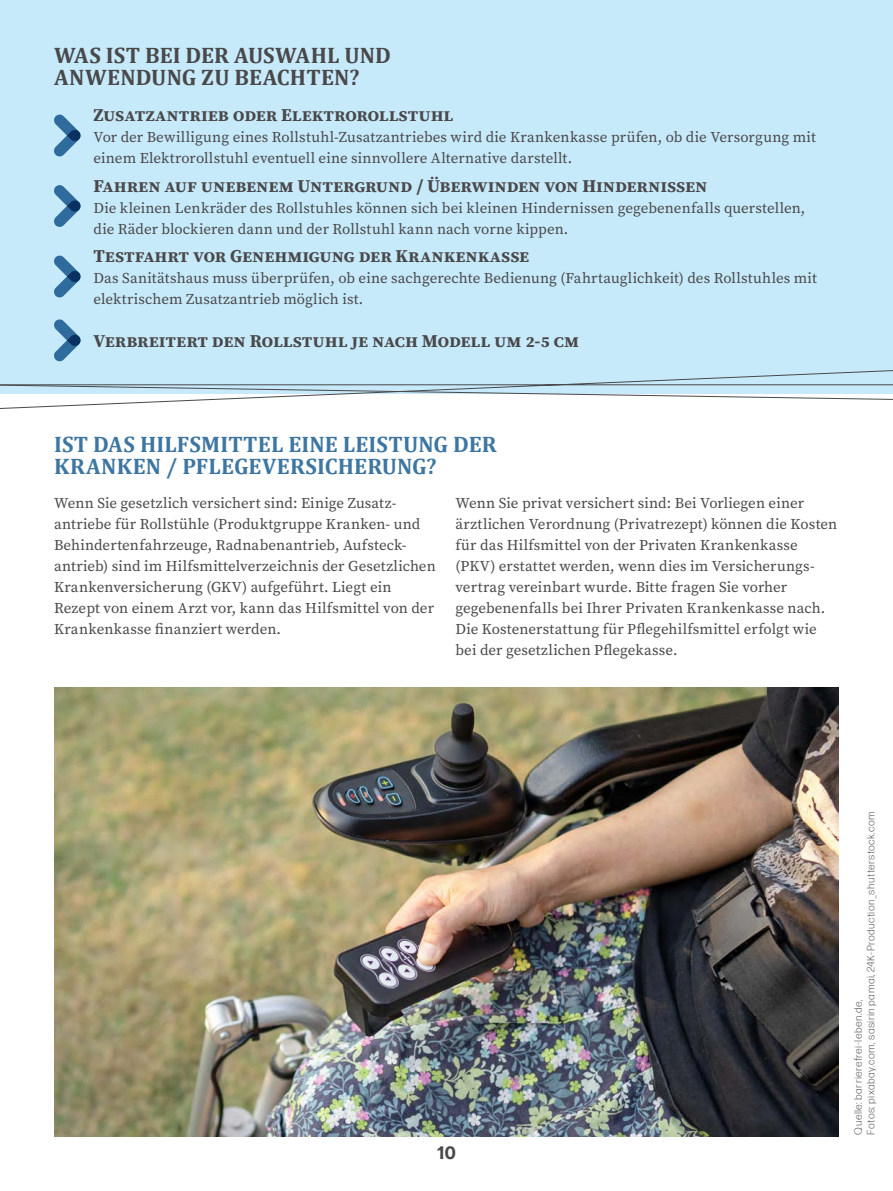
<style>
.page{position:relative;width:893px;height:1191px;background:#fff}
.page>*{position:absolute;margin:0;border:0;box-sizing:border-box;transform-origin:0 0}
.Zitate{font:700 22.5px/22.5px "Cambria";letter-spacing:.005em;color:#3d76a1}
.Zitate-2{font:700 22.5px "Cambria";letter-spacing:.005em;color:#49484a}
.t1{font:700 18px "Source Serif Pro";letter-spacing:-.005em;color:#49484a}
.t2{font:700 18px "Forma DJR Micro";color:#49484a}
.Absatz{font:15px/21px "Source Serif Pro";letter-spacing:.005em;color:#49484a}
.t3{font:300 10.5px/12.6px "Forma DJR Micro";letter-spacing:.04em;color:#49484a}
</style>
<div class="page">
<div style="left:0;top:0;width:893px;height:394px;background:#c6eafa"></div>
<img style="left:54px;top:688px;width:784px;height:449px">
<svg style="left:54px;top:114px;width:27px;height:43px"></svg>
<svg style="left:54px;top:185px;width:27px;height:42px"></svg>
<svg style="left:54px;top:255px;width:27px;height:43px"></svg>
<svg style="left:54px;top:319px;width:27px;height:43px"></svg>
<svg style="left:0;top:370px;width:893px;height:39px"></svg>
<p class="Zitate-2" style="left:54px;top:41px;width:339px">WAS IST BEI DER AUSWAHL UND</p>
<p class="Zitate-2" style="left:54px;top:64px;width:307px">ANWENDUNG ZU BEACHTEN?</p>
<p class="t1" style="left:93px;top:103px;width:361px">Zusatzantrieb oder Elektrorollstuhl</p>
<p class="Absatz" style="left:93px;top:127px;width:724px">Vor der Bewilligung eines Rollstuhl-Zusatzantriebes wird die Krankenkasse prüfen, ob die Versorgung mit einem Elektrorollstuhl eventuell eine sinnvollere Alternative darstellt.</p>
<p class="t1" style="left:93px;top:173px;width:616px">Fahren auf unebenem Untergrund / Überwinden von Hindernissen</p>
<p class="Absatz" style="left:93px;top:197px;width:713px">Die kleinen Lenkräder des Rollstuhles können sich bei kleinen Hindernissen gegebenenfalls querstellen,</p>
<p class="Absatz" style="left:93px;top:218px;width:476px">die Räder blockieren dann und der Rollstuhl kann nach vorne kippen.</p>
<p class="t1" style="left:93px;top:244px;width:437px">Testfahrt vor Genehmigung der Krankenkasse</p>
<p class="Absatz" style="left:93px;top:267px;width:725px">Das Sanitätshaus muss überprüfen, ob eine sachgerechte Bedienung (Fahrtauglichkeit) des Rollstuhles mit elektrischem Zusatzantrieb möglich ist.</p>
<p class="t1" style="left:93px;top:328px;width:487px">Verbreitert den Rollstuhl je nach Modell um 2-5 cm</p>
<p class="Zitate" style="left:54px;top:432px;width:444px">IST DAS HILFSMITTEL EINE LEISTUNG DER<br>KRANKEN / PFLEGEVERSICHERUNG?</p>
<p class="Absatz" style="left:54px;top:492px;width:383px">Wenn Sie gesetzlich versichert sind: Einige Zusatz&shy;antriebe für Rollstühle (Produktgruppe Kranken- und Behindertenfahrzeuge, Radnabenantrieb, Aufsteck&shy;antrieb) sind im Hilfsmittelverzeichnis der Gesetzlichen Krankenversicherung (GKV) aufgeführt. Liegt ein Rezept von einem Arzt vor, kann das Hilfsmittel von der Krankenkasse finanziert werden.</p>
<p class="Absatz" style="left:455px;top:492px;width:383px">Wenn Sie privat versichert sind: Bei Vorliegen einer ärztlichen Verordnung (Privatrezept) können die Kosten für das Hilfsmittel von der Privaten Krankenkasse (PKV) erstattet werden, wenn dies im Versicherungs&shy;vertrag vereinbart wurde. Bitte fragen Sie vorher gegebenenfalls bei Ihrer Privaten Krankenkasse nach.<br>Die Kostenerstattung für Pflegehilfsmittel erfolgt wie bei der gesetzlichen Pflegekasse.</p>
<p class="t2" style="left:437px;top:1139px;width:20px">10</p>
<p class="t3" style="left:851px;top:1134px;width:325px;rotate:-90deg">Quelle: barrierefrei-leben.de,<br>Fotos: pixabay.com, sasirin pamai, 24K-Production_shutterstock.com</p>
</div>
